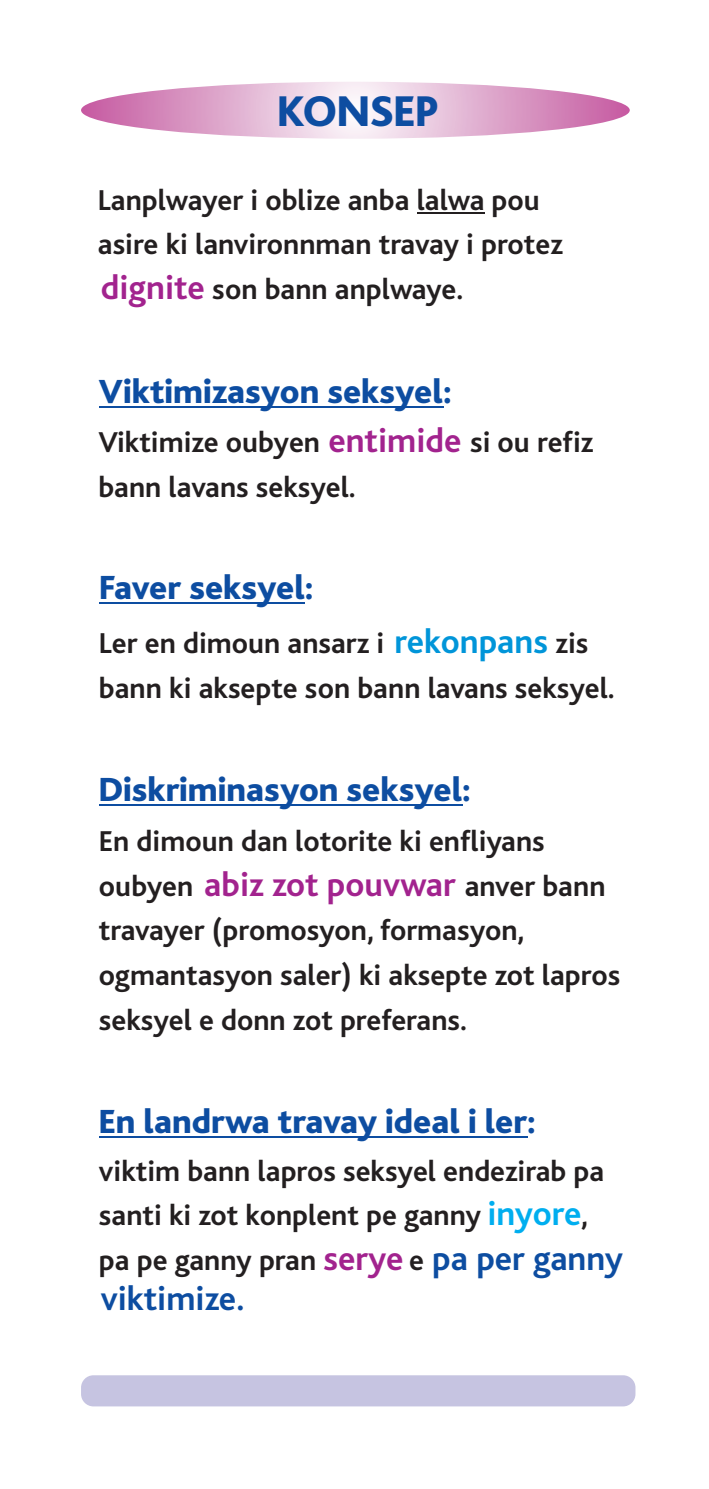
<style>
.page{position:relative;width:709px;height:1489px;background:#fff}
.page>*{position:absolute;margin:0;border:0;box-sizing:border-box;transform-origin:0 0}
.t1{font:800 45px "Bliss";color:#0d4da1}
.t2{font:800 35px "Bliss";color:#0d4da1}
.t3{font:700 35px/44.8px "Bliss";color:#0d4da1}
.t4{font:700 35px "Bliss";color:#a2238e}
.t5{font:700 35px "Bliss";color:#0095d9}
.t6{font:700 30px/44.8px "Bliss";color:#231f20}
.s1{font-size:35px;color:#a2238e}
.s2{color:#00aeef}
.s3{color:#a2238e}
</style>
<div class="page">
<svg style="left:81px;top:82px;width:548px;height:57px;background:#e3b4d3"></svg>
<div style="left:81px;top:1375px;width:554px;height:31px;background:#c6c4e1;border-radius:12px"></div>
<hr style="left:416px;top:212px;width:68px;height:2px;background:#231f20">
<hr style="left:99px;top:602px;width:206px;height:2px;background:#0d4da1">
<hr style="left:99px;top:406px;width:344px;height:2px;background:#0d4da1">
<hr style="left:99px;top:804px;width:363px;height:1px;background:#0d4da1">
<hr style="left:99px;top:1136px;width:428px;height:1px;background:#0d4da1">
<h1 class="t1" style="left:277px;top:92px;width:162px">KONSEP</h1>
<p class="t6" style="left:98px;top:179px;width:443px">Lanplwayer i oblize anba lalwa pou</p>
<p class="t6" style="left:98px;top:224px;width:466px">asire ki lanvironnman travay i protez</p>
<p class="t6" style="left:212px;top:269px;width:14px">s</p>
<p class="t6" style="left:101px;top:269px;width:364px"><span class="s1">dignite</span> on bann anplwaye.</p>
<p class="t2" style="left:99px;top:377px;width:354px">Viktimizasyon seksyel:</p>
<p class="t6" style="left:98px;top:421px;width:223px">Viktimize oubyen</p>
<p class="t6" style="left:470px;top:421px;width:125px">si ou refiz</p>
<p class="t6" style="left:98px;top:466px;width:259px">bann lavans seksyel.</p>
<p class="t4" style="left:328px;top:425px;width:135px">entimide</p>
<p class="t2" style="left:99px;top:572px;width:216px">Faver seksyel:</p>
<p class="t6" style="left:99px;top:622px;width:287px">Ler en dimoun ansarz i</p>
<p class="t5" style="left:394px;top:626px;width:155px">rekonpans</p>
<p class="t6" style="left:99px;top:622px;width:517px;text-indent:456px">zis bann ki aksepte son bann lavans seksyel.</p>
<p class="t2" style="left:99px;top:774px;width:373px">Diskriminasyon seksyel:</p>
<p class="t6" style="left:99px;top:820px;width:447px">En dimoun dan lotorite ki enfliyans oubyen</p>
<p class="t4" style="left:204px;top:868px;width:253px">abiz zot pouvwar</p>
<p class="t6" style="left:99px;top:865px;width:523px;text-indent:366px">anver bann travayer (promosyon, formasyon, ogmantasyon saler) ki aksepte zot lapros seksyel e donn zot preferans.</p>
<p class="t2" style="left:99px;top:1106px;width:438px">En landrwa travay ideal i ler:</p>
<p class="t6" style="left:99px;top:1150px;width:506px">viktim bann lapros seksyel endezirab pa santi ki zot konplent pe ganny</p>
<p class="t3" style="left:323px;top:1193px;width:301px;text-indent:164px"><span class="s2">inyore </span><span class="s3">serye</span> pa per ganny</p>
<p class="t6" style="left:581px;top:1195px;width:8px">,</p>
<p class="t6" style="left:99px;top:1239px;width:219px">pa pe ganny pran</p>
<p class="t6" style="left:409px;top:1239px;width:16px">e</p>
<p class="t3" style="left:101px;top:1278px;width:145px">viktimize.</p>
</div>
